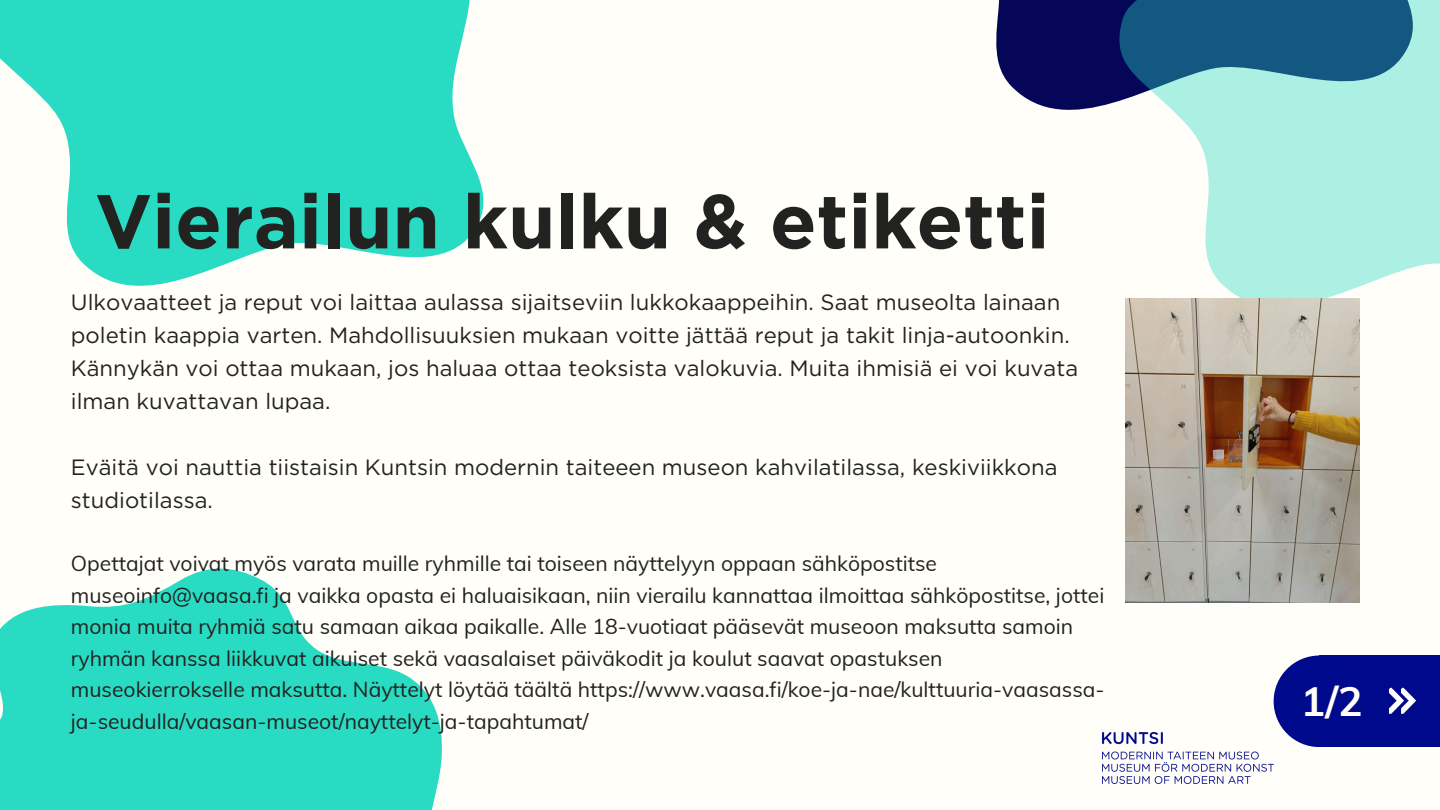
<style>
.page{position:relative;width:1440px;height:810px;background:#fffef8}
.page>*{position:absolute;margin:0;border:0;box-sizing:border-box;transform-origin:0 0}
.t1{font:700 76.3px "Gotham";color:#222221}
.t2{font:700 41px "Muli";color:#fffef8}
.t3{font:22.1px/33px "Gotham";color:#222221}
.t4{font:21.1px/31.5px "Muli";color:#222221}
</style>
<div class="page">
<div style="left:1319px;top:656px;width:121px;height:91px;background:#00098c"></div>
<div style="left:1274px;top:656px;width:91px;height:91px;background:#000a8c;border-radius:50%"></div>
<svg style="left:1389px;top:688px;width:27px;height:26px"></svg>
<svg style="left:0;top:0;width:484px;height:286px;fill:#29dbc3"></svg>
<svg style="left:996px;top:0;width:123px;height:110px;background:#1d1e66"></svg>
<svg style="left:1119px;top:0;width:321px;height:307px;fill:#abf0e3"></svg>
<svg style="left:0;top:568px;width:442px;height:242px;fill:#29dbc3"></svg>
<img style="left:1103px;top:733px;width:171px;height:51px">
<img style="left:1125px;top:299px;width:234px;height:303px">
<p class="t1" style="left:95px;top:175px;width:956px">Vierailun kulku &amp; etiketti</p>
<h1 class="t3" style="left:71px;top:285px;width:1009px">Ulkovaatteet ja reput voi laittaa aulassa sijaitseviin lukkokaappeihin. Saat museolta lainaan poletin kaappia varten. Mahdollisuuksien mukaan voitte jättää reput ja takit linja-autoonkin.<br>Kännykän voi ottaa mukaan, jos haluaa ottaa teoksista valokuvia. Muita ihmisiä ei voi kuvata ilman kuvattavan lupaa.</h1>
<p class="t3" style="left:71px;top:450px;width:988px">Eväitä voi nauttia tiistaisin Kuntsin modernin taiteeen museon kahvilatilassa, keskiviikkona studiotilassa.</p>
<p class="t4" style="left:71px;top:548px;width:1035px">Opettajat voivat myös varata muille ryhmille tai toiseen näyttelyyn oppaan sähköpostitse museoinfo@vaasa.fi ja vaikka opasta ei haluaisikaan, niin vierailu kannattaa ilmoittaa sähköpostitse, jottei monia muita ryhmiä satu samaan aikaa paikalle. Alle 18-vuotiaat pääsevät museoon maksutta samoin ryhmän kanssa liikkuvat aikuiset sekä vaasalaiset päiväkodit ja koulut saavat opastuksen museokierrokselle maksutta. Näyttelyt löytää täältä https://www.vaasa.fi/koe-ja-nae/kulttuuria-vaasassa&shy;ja-seudulla/vaasan-museot/nayttelyt-ja-tapahtumat/</p>
<p class="t2" style="left:1301px;top:674px;width:64px">1/2</p>
</div>
